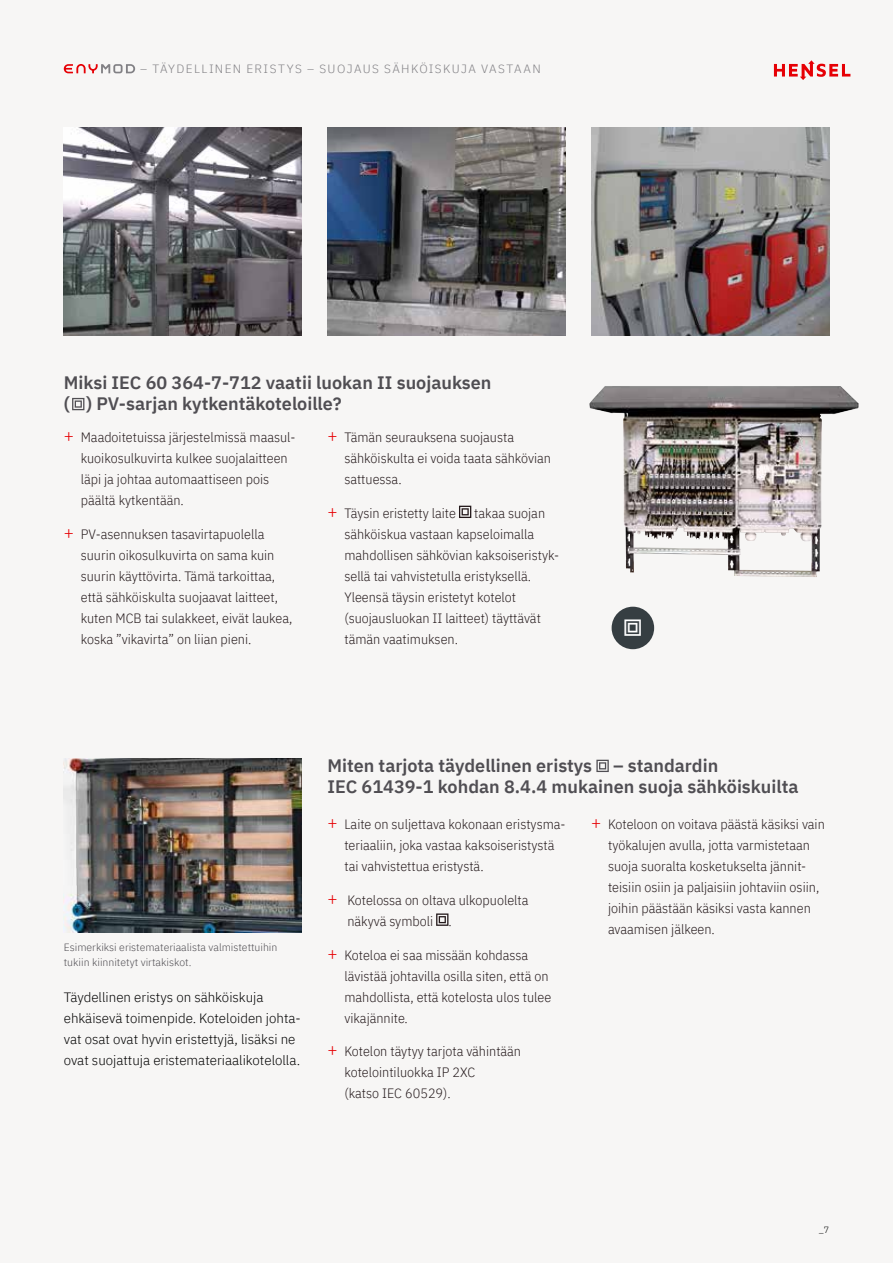
<style>
.page{position:relative;width:893px;height:1263px;background:#f7f6f5}
.page>*{position:absolute;margin:0;border:0;box-sizing:border-box;transform-origin:0 0}
.t1{font:600 18px/21px "IBM Plex Sans";color:#504e53}
.t2{font:18px "Technical LH Pi One";color:#fff}
.t3{font:300 13.5px/21px "IBM Plex Sans";color:#23181a;scale:.94 1}
.t4{font:300 13.5px/21px "IBM Plex Sans";color:#000}
.t5{font:300 12px "IBM Plex Sans";letter-spacing:.115em;color:#818084}
.t6{font:300 10.5px/15px "IBM Plex Sans";color:#504e53}
.t7{font:300 9px "IBM Plex Sans";color:#000}
.s1{font-size:18px;color:#e60003}
</style>
<div class="page">
<svg style="left:774px;top:60px;width:76px;height:20px"></svg>
<svg style="left:64px;top:64px;width:71px;height:9px"></svg>
<img style="left:64px;top:128px;width:238px;height:208px">
<img style="left:327px;top:128px;width:239px;height:208px">
<img style="left:591px;top:128px;width:238px;height:208px">
<img style="left:589px;top:386px;width:233px;height:191px">
<svg style="left:72px;top:398px;width:12px;height:12px"></svg>
<svg style="left:596px;top:760px;width:13px;height:12px"></svg>
<svg style="left:436px;top:913px;width:12px;height:13px"></svg>
<svg style="left:459px;top:506px;width:12px;height:12px"></svg>
<img style="left:64px;top:758px;width:238px;height:174px">
<div style="left:612px;top:607px;width:42px;height:42px;background:#363e42;border-radius:50%"></div>
<p class="t5" style="left:140px;top:60px;width:402px">– TÄYDELLINEN ERISTYS – SUOJAUS SÄHKÖISKUJA VASTAAN</p>
<h1 class="t1" style="left:64px;top:370px;width:429px">Miksi IEC 60 364-7-712 vaatii luokan II suojauksen ( ) PV-sarjan kytkentäkoteloille?</h1>
<p class="t3" style="left:81px;top:426px;width:230px;text-indent:-17px"><span class="s1">+</span> Maadoitetuissa järjestelmissä maasul&shy;kuoikosulkuvirta kulkee suojalaitteen läpi ja johtaa automaattiseen pois päältä kytkentään.</p>
<p class="t3" style="left:81px;top:523px;width:227px;text-indent:-17px"><span class="s1">+</span> PV-asennuksen tasavirtapuolella suurin oikosulkuvirta on sama kuin suurin käyttövirta. Tämä tarkoittaa, että sähköiskulta suojaavat laitteet, kuten MCB tai sulakkeet, eivät laukea, koska ”vikavirta” on liian pieni.</p>
<p class="t3" style="left:344px;top:426px;width:221px;text-indent:-17px"><span class="s1">+</span> Tämän seurauksena suojausta sähköiskulta ei voida taata sähkövian sattuessa.</p>
<p class="t3" style="left:327px;top:502px;width:138px"><span class="s1">+</span> Täysin eristetty laite</p>
<p class="t3" style="left:344px;top:502px;width:230px;text-indent:130px">takaa suojan sähköiskua vastaan kapseloimalla mahdollisen sähkövian kaksoiseristyk&shy;sellä tai vahvistetulla eristyksellä.<br>Yleensä täysin eristetyt kotelot (suojausluokan II laitteet) täyttävät tämän vaatimuksen.</p>
<h1 class="t2" style="left:624px;top:617px;width:19px">&amp;</h1>
<p class="t6" style="left:64px;top:939px;width:215px">Esimerkiksi eristemateriaalista valmistettuihin tukiin kiinnitetyt virtakiskot.</p>
<p class="t4" style="left:64px;top:985px;width:239px">Täydellinen eristys on sähköiskuja ehkäisevä toimenpide. Koteloiden johta&shy;vat osat ovat hyvin eristettyjä, lisäksi ne ovat suojattuja eristemateriaalikotelolla.</p>
<h1 class="t1" style="left:327px;top:754px;width:472px">Miten tarjota täydellinen eristys – standardin<br>IEC 61439-1 kohdan 8.4.4 mukainen suoja sähköiskuilta</h1>
<p class="t3" style="left:344px;top:813px;width:237px;text-indent:-17px"><span class="s1">+</span> Laite on suljettava kokonaan eristysma&shy;teriaaliin, joka vastaa kaksoiseristystä tai vahvistettua eristystä.</p>
<p class="t3" style="left:347px;top:888px;width:194px;text-indent:-20px"><span class="s1">+</span> Kotelossa on oltava ulkopuolelta näkyvä symboli .</p>
<p class="t3" style="left:344px;top:943px;width:222px;text-indent:-17px"><span class="s1">+</span> Koteloa ei saa missään kohdassa lävistää johtavilla osilla siten, että on mahdollista, että kotelosta ulos tulee vikajännite.</p>
<p class="t3" style="left:344px;top:1040px;width:189px;text-indent:-17px"><span class="s1">+</span> Kotelon täytyy tarjota vähintään kotelointiluokka IP 2XC<br>(katso IEC 60529).</p>
<p class="t3" style="left:608px;top:813px;width:232px;text-indent:-17px"><span class="s1">+</span> Koteloon on voitava päästä käsiksi vain työkalujen avulla, jotta varmistetaan suoja suoralta kosketukselta jännit&shy;teisiin osiin ja paljaisiin johtaviin osiin, joihin päästään käsiksi vasta kannen avaamisen jälkeen.</p>
<p class="t7" style="left:819px;top:1222px;width:12px">_7</p>
</div>
